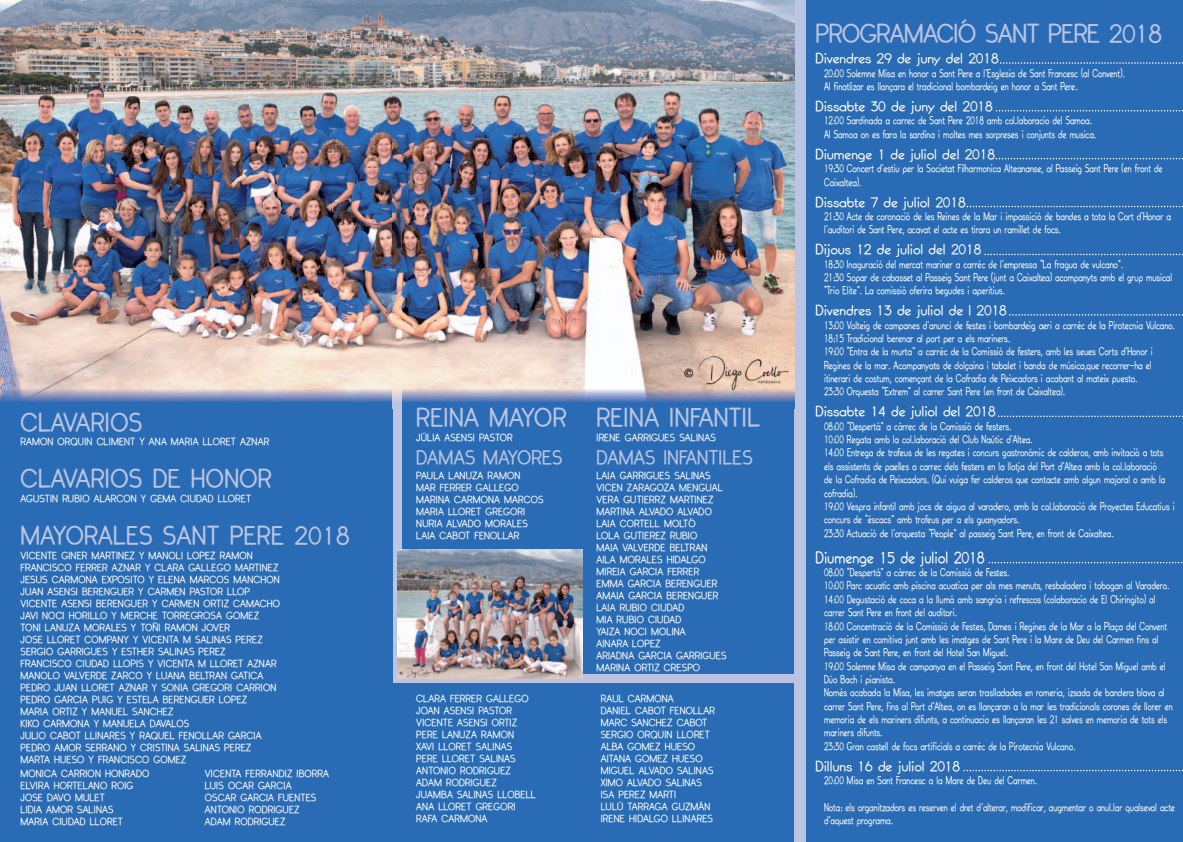
<style>
.page{position:relative;width:1183px;height:842px;background:#fff}
.page>*{position:absolute;margin:0;border:0;box-sizing:border-box;transform-origin:0 0}
.t1{font:700 25px "Cennerik";letter-spacing:.01em;color:#bbc5e3}
.t2{font:700 25px "Cennerik";letter-spacing:-.02em;color:#bbc5e3}
.t3{font:700 19px "Cennerik";letter-spacing:.01em;color:#bbc5e3}
.t4{font:700 16px "Cennerik";letter-spacing:-.01em;color:#fff;scale:.9 1}
.t5{font:700 14px "Cennerik";letter-spacing:-.01em;color:#fff}
.t6{font:700 11px/13.3px "Cennerik";letter-spacing:-.01em;color:#fff;scale:.75 1}
.t7{font:700 10px/12px "Cennerik";letter-spacing:.01em;color:#fff}
</style>
<div class="page">
<div style="left:0;top:0;width:1182px;height:842px;background:#296cb5"></div>
<div style="left:794px;top:0;width:11px;height:842px;background:#bbc5e3"></div>
<div style="left:393px;top:0;width:8px;height:683px;background:#bbc5e3"></div>
<div style="left:393px;top:674px;width:401px;height:9px;background:#bbc5e3"></div>
<img style="left:0;top:0;width:794px;height:408px">
<svg style="left:1000px;top:62px;width:182px;height:2px"></svg>
<svg style="left:995px;top:110px;width:187px;height:1px"></svg>
<svg style="left:995px;top:158px;width:187px;height:1px"></svg>
<svg style="left:966px;top:206px;width:216px;height:1px"></svg>
<svg style="left:984px;top:254px;width:198px;height:1px"></svg>
<svg style="left:1009px;top:314px;width:173px;height:2px"></svg>
<svg style="left:997px;top:416px;width:185px;height:1px"></svg>
<svg style="left:988px;top:562px;width:194px;height:1px"></svg>
<svg style="left:963px;top:770px;width:219px;height:1px"></svg>
<img style="left:397px;top:549px;width:185px;height:129px">
<h1 class="t1" style="left:21px;top:406px;width:123px">CLAVARIOS</h1>
<p class="t7" style="left:21px;top:436px;width:250px">RAMON ORQUIN CLIMENT Y ANA MARIA LLORET AZNAR</p>
<h1 class="t1" style="left:21px;top:463px;width:253px">CLAVARIOS DE HONOR</h1>
<p class="t7" style="left:21px;top:493px;width:232px">AGUSTIN RUBIO ALARCON Y GEMA CIUDAD LLORET</p>
<h1 class="t1" style="left:21px;top:520px;width:330px">MAYORALES SANT PERE 2018</h1>
<p class="t7" style="left:21px;top:550px;width:261px">VICENTE GINER MARTINEZ Y MANOLI LOPEZ RAMON FRANCISCO FERRER AZNAR Y CLARA GALLEGO MARTINEZ JESUS CARMONA EXPOSITO Y ELENA MARCOS MANCHON JUAN ASENSI BERENGUER Y CARMEN PASTOR LLOP VICENTE ASENSI BERENGUER Y CARMEN ORTIZ CAMACHO JAVI NOCI HORILLO Y MERCHE TORREGROSA GOMEZ TONI LANUZA MORALES Y TOÑI RAMON JOVER<br>JOSE LLORET COMPANY Y VICENTA M SALINAS PEREZ SERGIO GARRIGUES Y ESTHER SALINAS PEREZ<br>FRANCISCO CIUDAD LLOPIS Y VICENTA M LLORET AZNAR MANOLO VALVERDE ZARCO Y LUANA BELTRAN GATICA PEDRO JUAN LLORET AZNAR Y SONIA GREGORI CARRION PEDRO GARCIA PUIG Y ESTELA BERENGUER LOPEZ<br>MARIA ORTIZ Y MANUEL SANCHEZ<br>KIKO CARMONA Y MANUELA DAVALOS<br>JULIO CABOT LLINARES Y RAQUEL FENOLLAR GARCIA PEDRO AMOR SERRANO Y CRISTINA SALINAS PEREZ MARTA HUESO Y FRANCISCO GOMEZ</p>
<p class="t7" style="left:21px;top:767px;width:130px">MONICA CARRION HONRADO<br>ELVIRA HORTELANO ROIG<br>JOSE DAVO MULET<br>LIDIA AMOR SALINAS<br>MARIA CIUDAD LLORET</p>
<p class="t7" style="left:205px;top:767px;width:126px">VICENTA FERRANDIZ IBORRA<br>LUIS OCAR GARCIA<br>OSCAR GARCIA FUENTES<br>ANTONIO RODRIGUEZ<br>ADAM RODRIGUEZ</p>
<h1 class="t1" style="left:416px;top:402px;width:152px">REINA MAYOR</h1>
<p class="t7" style="left:416px;top:432px;width:98px">JÚLIA ASENSI PASTOR</p>
<h2 class="t3" style="left:416px;top:445px;width:148px">DAMAS MAYORES</h2>
<p class="t7" style="left:416px;top:469px;width:129px">PAULA LANUZA RAMON<br>MAR FERRER GALLEGO<br>MARINA CARMONA MARCOS<br>MARIA LLORET GREGORI<br>NURIA ALVADO MORALES<br>LAIA CABOT FENOLLAR</p>
<h1 class="t1" style="left:596px;top:402px;width:165px">REINA INFANTIL</h1>
<p class="t7" style="left:596px;top:432px;width:121px">IRENE GARRIGUES SALINAS</p>
<h2 class="t3" style="left:596px;top:445px;width:158px">DAMAS INFANTILES</h2>
<p class="t7" style="left:596px;top:469px;width:132px">LAIA GARRIGUES SALINAS<br>VICEN ZARAGOZA MENGUAL<br>VERA GUTIERRZ MARTINEZ<br>MARTINA ALVADO ALVADO<br>LAIA CORTELL MOLTÓ<br>LOLA GUTIEREZ RUBIO<br>MAIA VALVERDE BELTRAN<br>AILA MORALES HIDALGO<br>MIREIA GARCIA FERRER<br>EMMA GARCIA BERENGUER<br>AMAIA GARCIA BERENGUER<br>LAIA RUBIO CIUDAD<br>MIA RUBIO CIUDAD<br>YAIZA NOCI MOLINA<br>AINARA LOPEZ<br>ARIADNA GARCIA GARRIGUES<br>MARINA ORTIZ CRESPO</p>
<p class="t7" style="left:416px;top:692px;width:121px">CLARA FERRER GALLEGO<br>JOAN ASENSI PASTOR<br>VICENTE ASENSI ORTIZ<br>PERE LANUZA RAMON<br>XAVI LLORET SALINAS<br>PERE LLORET SALINAS<br>ANTONIO RODRIGUEZ<br>ADAM RODRIGUEZ<br>JUAMBA SALINAS LLOBELL<br>ANA LLORET GREGORI<br>RAFA CARMONA</p>
<p class="t7" style="left:600px;top:692px;width:116px">RAUL CARMONA<br>DANIEL CABOT FENOLLAR<br>MARC SANCHEZ CABOT<br>SERGIO ORQUIN LLORET<br>ALBA GOMEZ HUESO<br>AITANA GOMEZ HUESO<br>MIGUEL ALVADO SALINAS<br>XIMO ALVADO SALINAS<br>ISA PEREZ MARTI<br>LULÚ TARRAGA GUZMÁN<br>IRENE HIDALGO LLINARES</p>
<h1 class="t2" style="left:815px;top:18px;width:348px">PROGRAMACIÓ SANT PERE 2018</h1>
<p class="t5" style="left:815px;top:50px;width:184px">Divendres 29 de juny del 2018</p>
<p class="t6" style="left:823px;top:66px;width:402px">20:00 Solemne Misa en honor a Sant Pere a l’Esglesia de Sant Francesc (al Convent).<br>Al finatlizar es llançara el tradicional bombardeig en honor a Sant Pere.</p>
<p class="t5" style="left:815px;top:97px;width:179px">Dissabte 30 de juny del 2018</p>
<p class="t6" style="left:823px;top:114px;width:364px">12:00 Sardinada a carrec de Sant Pere 2018 amb col.laboracio del Samoa.<br>Al Samoa on es fara la sardina i moltes mes sorpreses i conjunts de musica.</p>
<p class="t5" style="left:815px;top:145px;width:181px">Diumenge 1 de juliol del 2018</p>
<p class="t6" style="left:823px;top:162px;width:452px">19:30 Concert d’estiu per la Societat Filharmonica Alteananse, al Passeig Sant Pere (en front de<br>Caixaltea).</p>
<p class="t5" style="left:815px;top:193px;width:151px">Dissabte 7 de juliol 2018</p>
<p class="t6" style="left:823px;top:209px;width:464px">21:30 Acte de coronació de les Reines de la Mar i impossició de bandes a tota la Cort d’Honor a l’auditori de Sant Pere, acavat el acte es tirara un ramillet de focs.</p>
<p class="t5" style="left:815px;top:241px;width:167px">Dijous 12 de juliol del 2018</p>
<p class="t6" style="left:823px;top:257px;width:465px">18:30 Inaguració del mercat mariner a carréc de l’empressa “La fragua de vulcano”.<br>21:30 Sopar de cabasset al Passeig Sant Pere (junt a Caixaltea) acompanyts amb el grup musical “Trio Elite”. La comissiò oferira begudes i aperitius.</p>
<p class="t5" style="left:815px;top:302px;width:193px">Divendres 13 de juliol de l 2018</p>
<p class="t6" style="left:823px;top:318px;width:469px">13:00 Volteig de campanes d’anunci de festes i bombardeig aeri a carréc de la Pirotecnia Vulcano.<br>18:15 Tradicional berenar al port per a els mariners.<br>19:00 “Entra de la murta” a carréc de la Comissió de festers, amb les seues Corts d’Honor i Regines de la mar. Acompanyats de dolçaina i tabalet i banda de música,que recorrer-ha el itinerari de costum, començant de la Cofradia de Peixcadors i acabant al mateix puesto.<br>23:30 Orquesta “Extrem” al carrer Sant Pere (en front de Caixaltea).</p>
<p class="t5" style="left:815px;top:403px;width:182px">Dissabte 14 de juliol del 2018</p>
<p class="t6" style="left:823px;top:419px;width:469px">08:00 “Despertá” a cárrec de la Comissió de festers.<br>10:00 Regata amb la col.laboració del Club Naútic d’Altea.<br>14:00 Entrega de trofeus de les regates i concurs gastronómic de calderos, amb invitaciò a tots els assistents de paelles a carrec dels festers en la llotja del Port d’Altea amb la col.laboració<br>de la Cofradia de Peixcadors. (Qui vuiga fer calderos que contacte amb algun majoral o amb la cofradia).<br>19:00 Vespra infantil amb jocs de aigua al varadero, amb la col.laboració de Proyectes Educatius i concurs de “éscacs” amb trofeus per a els guanyadors.<br>23:30 Actuació de l’orquesta “People” al passeig Sant Pere, en front de Caixaltea.</p>
<h3 class="t4" style="left:815px;top:547px;width:189px">Diumenge 15 de juliol 2018</h3>
<p class="t6" style="left:823px;top:566px;width:466px">08:00 “Despertá” a càrrec de la Comissió de Festes.<br>10:00 Parc acuatic amb piscina acuatica per als mes menuts, resbaladera i tobogan al Varadero.<br>14:00 Degustació de coca a la llumá amb sangria i refrescos (colaboracio de El Chiringito) al carrer Sant Pere en front del auditori.<br>18:00 Concentració de la Comissió de Festes, Dames i Regines de la Mar a la Plaça del Convent per asistir en comitiva junt amb les imatges de Sant Pere i la Mare de Deu del Carmen fins al Passeig de Sant Pere, en front del Hotel San Miguel.<br>19:00 Solemne Misa de campanya en el Passeig Sant Pere, en front del Hotel San Miguel amb el Dúo Bach i pianista.<br>Només acabada la Misa, les imatges seran traslladades en romeria, izsada de bandera blava al carrer Sant Pere, fins al Port d’Altea, on es llançaran a la mar les tradicionals corones de llorer en memoria de els mariners difunts, a continuacio es llançaran les 21 salves en memoria de tots els mariners difunts.<br>23:30 Gran castell de focs artificials a carréc de la Pirotecnia Vulcano.</p>
<p class="t5" style="left:815px;top:757px;width:146px">Dilluns 16 de juliol 2018</p>
<p class="t6" style="left:823px;top:773px;width:285px">20:00 Misa en Sant Francesc a la Mare de Deu del Carmen.</p>
<p class="t6" style="left:823px;top:800px;width:469px">Nota: els organitzadors es reserven el dret d’alterar, modificar, augmentar o anul.lar qualsevol acte d’aquest programa.</p>
</div>
